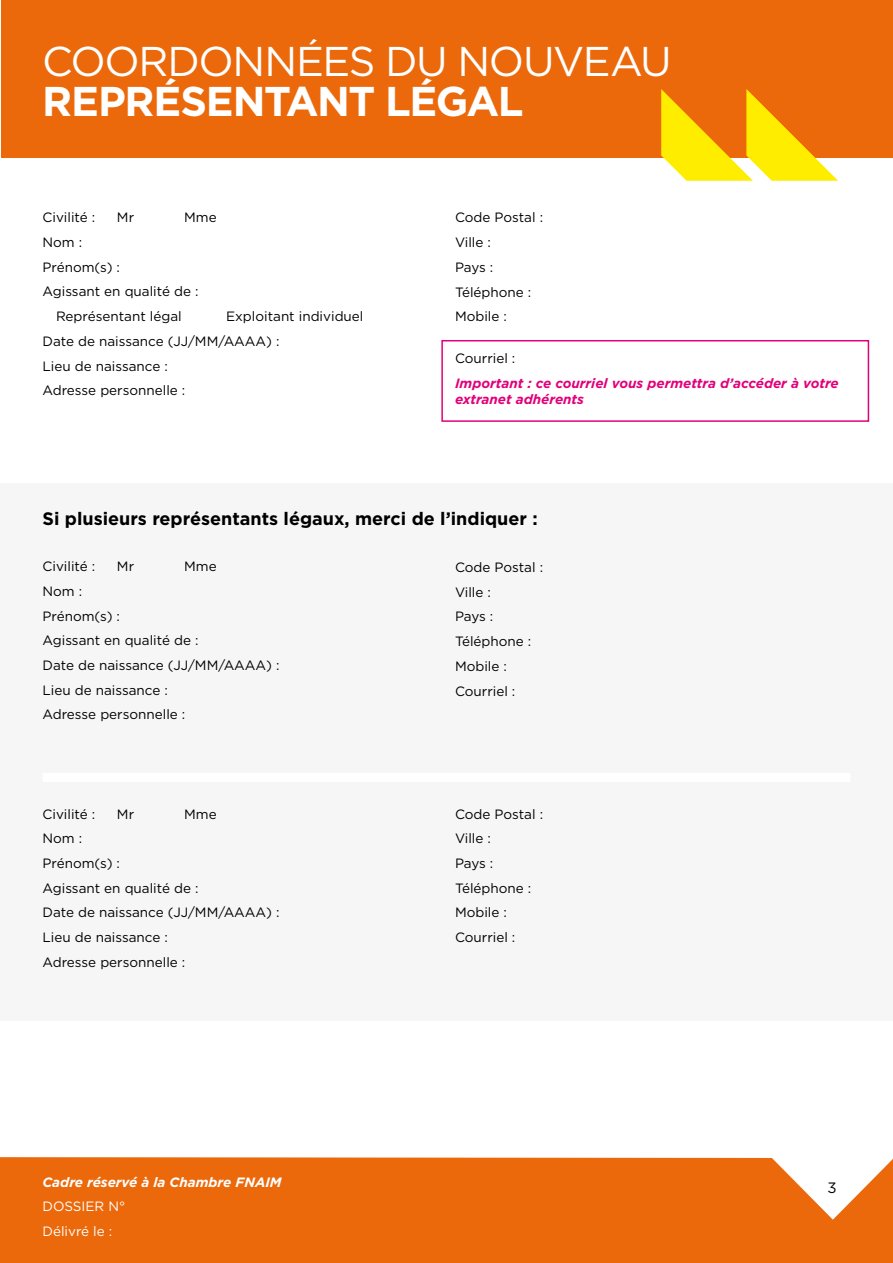
<style>
.page{position:relative;width:893px;height:1263px;background:#fff}
.page>*{position:absolute;margin:0;border:0;box-sizing:border-box;transform-origin:0 0}
.t1{font:41.55px "Gotham";letter-spacing:-.03em;color:#fff}
.t2{font:700 41.55px "Gotham";letter-spacing:-.035em;color:#fff}
.t3{font:700 18px "Gotham";color:#000}
.t4{font:15px "Gotham";color:#000}
.t5{font:13.5px/24.8px "Gotham";color:#000}
.t6{font:italic 700 13.5px/16.2px "Gotham";color:#e2007a}
.t7{font:italic 700 13.5px "Gotham";color:#fff}
.t8{font:13.5px/24.8px "Gotham";color:#fff}
</style>
<div class="page">
<div style="left:0;top:1157px;width:893px;height:106px;background:#eb690b"></div>
<div style="left:1px;top:0;width:892px;height:157px;background:#eb690b"></div>
<div style="left:0;top:483px;width:893px;height:538px;background:#f6f6f6"></div>
<div style="left:43px;top:773px;width:807px;height:9px;background:#fff"></div>
<div style="left:441px;top:340px;width:428px;height:82px;border:2px solid #e2007a"></div>
<svg style="left:661px;top:89px;width:177px;height:92px"></svg>
<h1 class="t1" style="left:42px;top:34px;width:631px">COORDONNÉES DU NOUVEAU</h1>
<h1 class="t2" style="left:42px;top:74px;width:483px">REPRÉSENTANT LÉGAL</h1>
<p class="t5" style="left:43px;top:205px;width:54px">Civilité :</p>
<p class="t5" style="left:117px;top:205px;width:19px">Mr</p>
<p class="t5" style="left:184px;top:205px;width:34px">Mme</p>
<p class="t5" style="left:43px;top:230px;width:41px">Nom :</p>
<p class="t5" style="left:43px;top:254px;width:79px">Prénom(s) :</p>
<p class="t5" style="left:43px;top:279px;width:158px">Agissant en qualité de :</p>
<p class="t5" style="left:56px;top:304px;width:127px">Représentant légal</p>
<p class="t5" style="left:43px;top:304px;width:322px;text-indent:184px">Exploitant individuel<br>Date de naissance (JJ/MM/AAAA) :<br>Lieu de naissance :<br>Adresse personnelle :</p>
<p class="t5" style="left:455px;top:205px;width:90px">Code Postal :<br>Ville :<br>Pays :<br>Téléphone :<br>Mobile :</p>
<p class="t5" style="left:455px;top:345px;width:62px">Courriel :</p>
<p class="t6" style="left:455px;top:375px;width:385px">Important : ce courriel vous permettra d’accéder à votre extranet adhérents</p>
<h2 class="t3" style="left:43px;top:506px;width:497px">Si plusieurs représentants légaux, merci de l’indiquer :</h2>
<p class="t5" style="left:43px;top:554px;width:54px">Civilité :</p>
<p class="t5" style="left:117px;top:554px;width:19px">Mr</p>
<p class="t5" style="left:184px;top:554px;width:34px">Mme</p>
<p class="t5" style="left:43px;top:578px;width:238px">Nom :<br>Prénom(s) :<br>Agissant en qualité de :<br>Date de naissance (JJ/MM/AAAA) :<br>Lieu de naissance :<br>Adresse personnelle :</p>
<p class="t5" style="left:43px;top:801px;width:54px">Civilité :</p>
<p class="t5" style="left:117px;top:801px;width:19px">Mr</p>
<p class="t5" style="left:184px;top:801px;width:34px">Mme</p>
<p class="t5" style="left:43px;top:826px;width:238px">Nom :<br>Prénom(s) :<br>Agissant en qualité de :<br>Date de naissance (JJ/MM/AAAA) :<br>Lieu de naissance :<br>Adresse personnelle :</p>
<p class="t7" style="left:43px;top:1173px;width:241px">Cadre réservé à la Chambre FNAIM</p>
<p class="t8" style="left:43px;top:1194px;width:84px">DOSSIER N°<br>Délivré le :</p>
<p class="t5" style="left:455px;top:555px;width:90px">Code Postal :<br>Ville :<br>Pays :<br>Téléphone :<br>Mobile :<br>Courriel :</p>
<p class="t5" style="left:455px;top:801px;width:90px">Code Postal :<br>Ville :<br>Pays :<br>Téléphone :<br>Mobile :<br>Courriel :</p>
<p class="t4" style="left:827px;top:1178px;width:11px">3</p>
</div>
